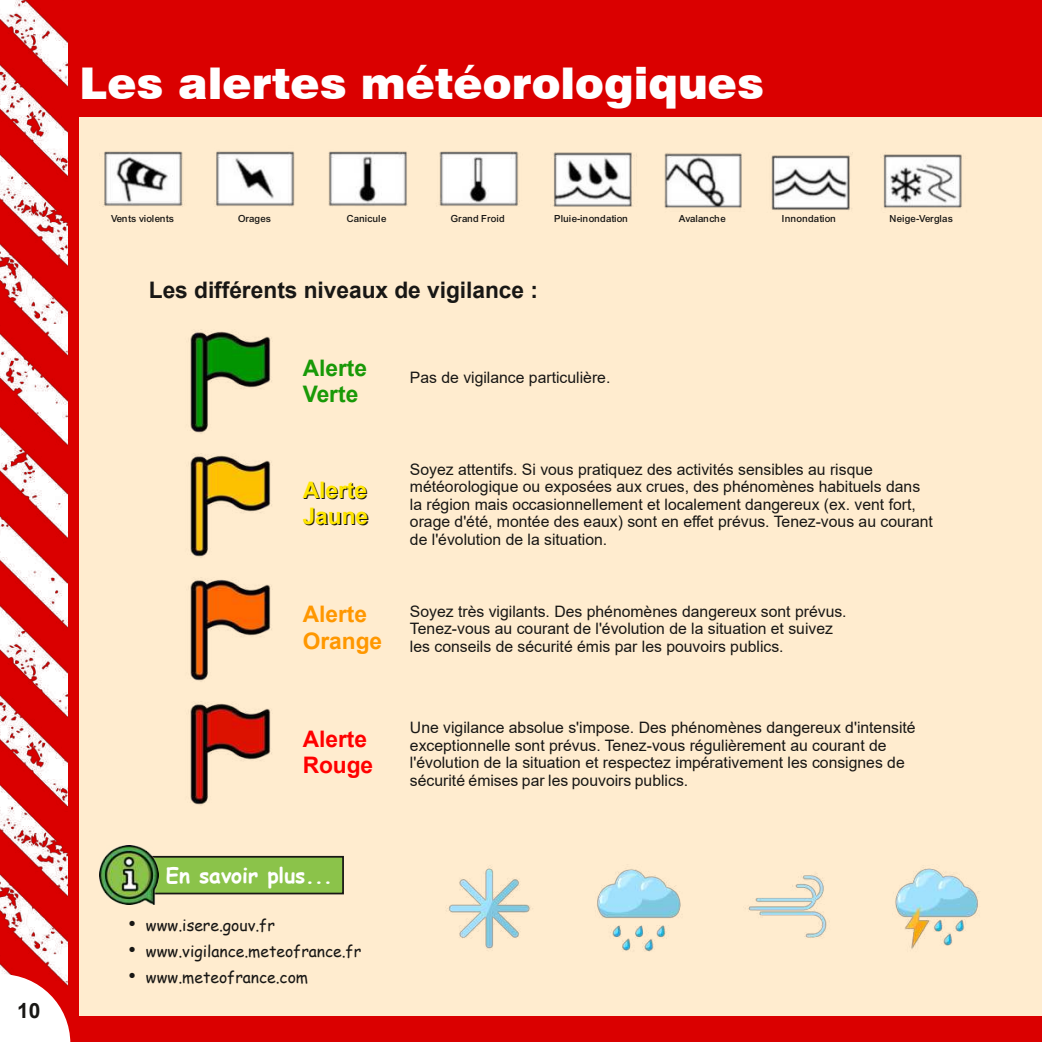
<style>
.page{position:relative;width:1042px;height:1042px;background:#da0000}
.page>*{position:absolute;margin:0;border:0;box-sizing:border-box;transform-origin:0 0}
.t1{font:900 43.75px "Swiss 721 BT";color:#fff}
.t2{font:700 22.75px/26.2px "Arial";color:#181715}
.t3{font:700 22.75px/26.2px "Arial";color:#ff9700}
.t4{font:700 22.75px "Arial";color:#199907}
.t5{font:700 22.75px/26.2px "Arial";color:#f00}
.t6{font:700 21px "Comic Sans MS";color:#fff}
.t7{font:700 21px "Arial";color:#181715}
.t8{font:15.75px/17.5px "Arial";color:#181715}
.t9{font:15.75px "Comic Sans MS";color:#181715}
.t10{font:10.5px "Arial Mdm";letter-spacing:.005em;color:#181715}
.s1{font-family:"Arial";font-size:21px}
</style>
<div class="page">
<div style="left:79px;top:117px;width:963px;height:898px;background:#ffeccf"></div>
<img style="left:190px;top:329px;width:82px;height:105px">
<img style="left:190px;top:453px;width:82px;height:105px">
<img style="left:190px;top:577px;width:82px;height:105px">
<img style="left:190px;top:701px;width:82px;height:105px">
<div style="left:140px;top:857px;width:203px;height:36px;background:#8bc34a"></div>
<div style="left:139px;top:856px;width:205px;height:38px;border:2px solid #181715"></div>
<img style="left:99px;top:845px;width:60px;height:60px">
<img style="left:0;top:0;width:67px;height:382px">
<img style="left:0;top:382px;width:67px;height:592px">
<img style="left:103px;top:151px;width:859px;height:59px">
<img style="left:447px;top:868px;width:86px;height:81px">
<img style="left:597px;top:869px;width:84px;height:83px">
<img style="left:745px;top:873px;width:82px;height:65px">
<img style="left:895px;top:867px;width:84px;height:82px">
<svg style="left:0;top:974px;width:70px;height:68px"></svg>
<h3 class="t7" style="left:17px;top:996px;width:25px">10</h3>
<h1 class="t1" style="left:79px;top:57px;width:686px">Les alertes météorologiques</h1>
<p class="t10" style="left:238px;top:213px;width:35px">Orages</p>
<p class="t10" style="left:347px;top:213px;width:41px">Canicule</p>
<p class="t10" style="left:451px;top:213px;width:56px">Grand Froid</p>
<p class="t10" style="left:111px;top:213px;width:65px">Vents violents</p>
<p class="t10" style="left:555px;top:213px;width:75px">Pluie-inondation</p>
<p class="t10" style="left:679px;top:213px;width:49px">Avalanche</p>
<p class="t10" style="left:782px;top:213px;width:56px">Innondation</p>
<p class="t10" style="left:890px;top:213px;width:64px">Neige-Verglas</p>
<h2 class="t2" style="left:149px;top:278px;width:391px">Les différents niveaux de vigilance :</h2>
<h2 class="t4" style="left:303px;top:351px;width:66px">Alerte</h2>
<h2 class="t4" style="left:303px;top:378px;width:57px">Verte</h2>
<h2 class="t2" style="left:304px;top:478px;width:67px">Alerte<br>Jaune</h2>
<h2 class="t3" style="left:303px;top:601px;width:81px">Alerte<br>Orange</h2>
<h2 class="t5" style="left:303px;top:725px;width:72px">Alerte<br>Rouge</h2>
<p class="t8" style="left:410px;top:368px;width:202px">Pas de vigilance particulière.</p>
<p class="t8" style="left:410px;top:460px;width:524px">Soyez attentifs. Si vous pratiquez des activités sensibles au risque météorologique ou exposées aux crues, des phénomènes habituels dans la région mais occasionnellement et localement dangereux (ex. vent fort, orage d'été, montée des eaux) sont en effet prévus. Tenez-vous au courant de l'évolution de la situation.</p>
<p class="t8" style="left:410px;top:602px;width:438px">Soyez très vigilants. Des phénomènes dangereux sont prévus.<br>Tenez-vous au courant de l'évolution de la situation et suivez les conseils de sécurité émis par les pouvoirs publics.</p>
<p class="t8" style="left:410px;top:719px;width:507px">Une vigilance absolue s'impose. Des phénomènes dangereux d'intensité exceptionnelle sont prévus. Tenez-vous régulièrement au courant de l'évolution de la situation et respectez impérativement les consignes de sécurité émises par les pouvoirs publics.</p>
<h3 class="t6" style="left:166px;top:860px;width:168px">En savoir plus...</h3>
<p class="t9" style="left:129px;top:913px;width:148px"><span class="s1">•</span> www.isere.gouv.fr</p>
<p class="t9" style="left:129px;top:939px;width:234px"><span class="s1">•</span> www.vigilance.meteofrance.fr</p>
<p class="t9" style="left:129px;top:966px;width:181px"><span class="s1">•</span> www.meteofrance.com</p>
</div>
